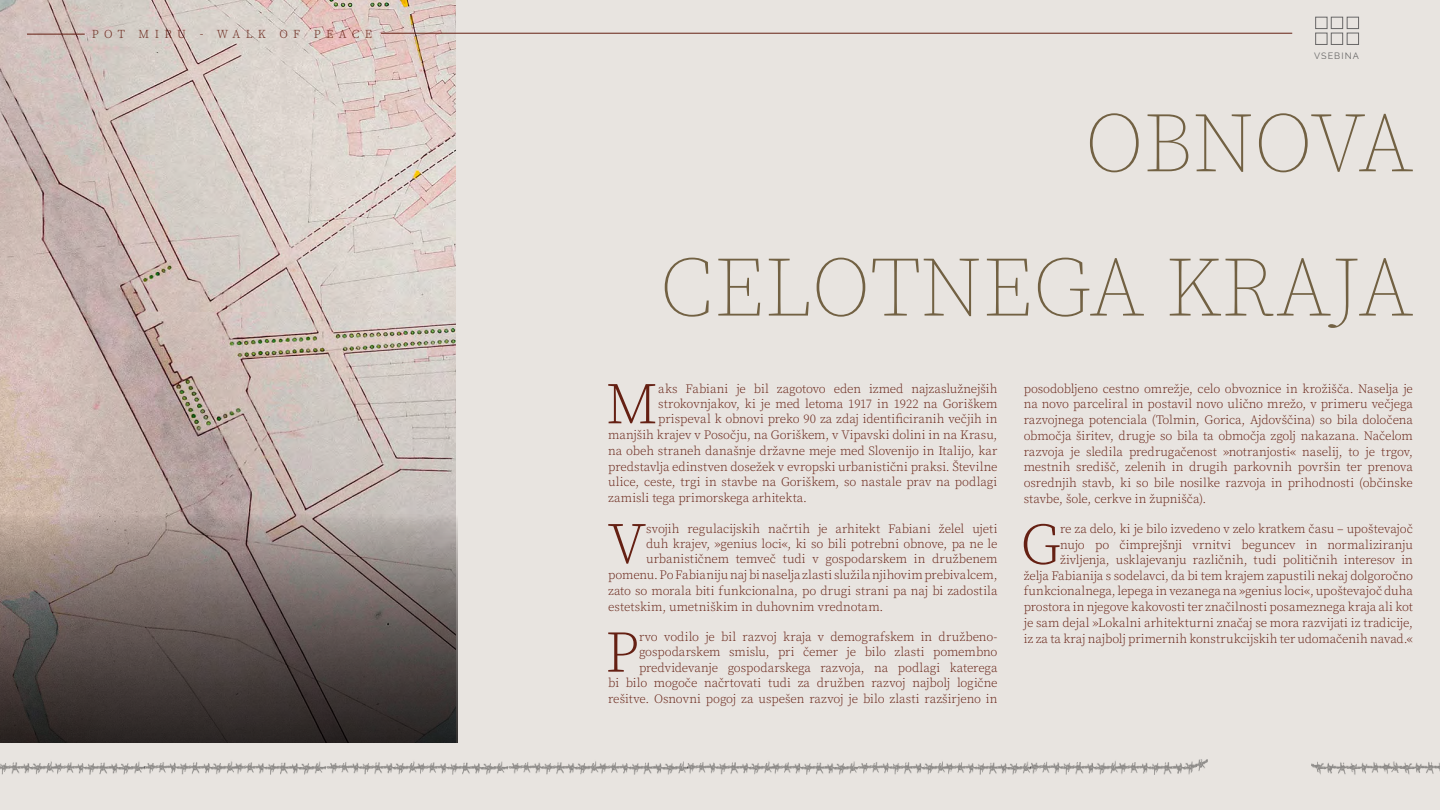
<style>
.page{position:relative;width:1440px;height:810px;background:#e8e4e0}
.page>*{position:absolute;margin:0;border:0;box-sizing:border-box;transform-origin:0 0}
.t1{font:200 84px/144.3px "Source Serif Pro";color:#726143;text-align:right}
.t2{font:300 58.12px "Source Serif Pro";color:#652013}
.t3{font:300 12.75px/15.8px "Source Serif Pro";letter-spacing:-.005em;color:#652013;text-align:right}
.t4{font:300 12px "Source Serif Pro";letter-spacing:.44em;color:#652013}
.t5{font:9px "Raleway";letter-spacing:.12em;color:#686767}
</style>
<div class="page">
<img style="left:0;top:0;width:456px;height:27px">
<img style="left:1312px;top:761px;width:128px;height:14px">
<img style="left:325px;top:761px;width:533px;height:14px">
<svg style="left:145px;top:761px;width:180px;height:14px"></svg>
<svg style="left:0;top:761px;width:145px;height:14px"></svg>
<svg style="left:326px;top:761px;width:182px;height:14px"></svg>
<svg style="left:858px;top:761px;width:172px;height:14px"></svg>
<svg style="left:508px;top:761px;width:180px;height:14px"></svg>
<svg style="left:1030px;top:759px;width:178px;height:16px"></svg>
<svg style="left:0;top:27px;width:457px;height:715px;background:#ada09b"></svg>
<div style="left:1316px;top:17px;width:11px;height:12px;border:1px solid #686767"></div>
<div style="left:1316px;top:33px;width:11px;height:12px;border:1px solid #686767"></div>
<div style="left:1331px;top:17px;width:12px;height:12px;border:1px solid #686767"></div>
<div style="left:1331px;top:33px;width:12px;height:12px;border:1px solid #686767"></div>
<div style="left:1347px;top:17px;width:12px;height:12px;border:1px solid #686767"></div>
<div style="left:1347px;top:33px;width:12px;height:12px;border:1px solid #686767"></div>
<hr style="left:381px;top:33px;width:911px;height:1px;background:#652013">
<hr style="left:27px;top:34px;width:58px;height:1px;background:#652013">
<p class="t4" style="left:92px;top:26px;width:282px">POT MIRU - WALK OF PEACE</p>
<p class="t5" style="left:1314px;top:50px;width:46px">VSEBINA</p>
<h1 class="t1" style="left:659px;top:73px;width:755px">OBNOVA<br>CELOTNEGA KRAJA</h1>
<h2 class="t2" style="left:606px;top:367px;width:54px">M</h2>
<p class="t3" style="left:658px;top:381px;width:341px">aks Fabiani je bil zagotovo eden izmed najzaslužnejših</p>
<p class="t3" style="left:658px;top:396px;width:341px">strokovnjakov, ki je med letoma 1917 in 1922 na Goriškem</p>
<p class="t3" style="left:658px;top:411px;width:341px">prispeval k obnovi preko 90 za zdaj identificiranih večjih in</p>
<p class="t3" style="left:608px;top:427px;width:391px">manjših krajev v Posočju, na Goriškem, v Vipavski dolini in na Krasu,</p>
<p class="t3" style="left:608px;top:443px;width:391px">na obeh straneh današnje državne meje med Slovenijo in Italijo, kar</p>
<p class="t3" style="left:608px;top:459px;width:391px">predstavlja edinstven dosežek v evropski urbanistični praksi. Številne</p>
<p class="t3" style="left:608px;top:474px;width:391px">ulice, ceste, trgi in stavbe na Goriškem, so nastale prav na podlagi</p>
<p class="t3" style="left:608px;top:490px;width:200px">zamisli tega primorskega arhitekta.</p>
<h2 class="t2" style="left:608px;top:507px;width:40px">V</h2>
<p class="t3" style="left:646px;top:521px;width:353px">svojih regulacijskih načrtih je arhitekt Fabiani želel ujeti</p>
<p class="t3" style="left:646px;top:536px;width:353px">duh krajev, »genius loci«, ki so bili potrebni obnove, pa ne le</p>
<p class="t3" style="left:646px;top:551px;width:353px">urbanističnem temveč tudi v gospodarskem in družbenem</p>
<p class="t3" style="left:608px;top:567px;width:391px">pomenu. Po Fabianiju naj bi naselja zlasti služila njihovim prebivalcem,</p>
<p class="t3" style="left:608px;top:583px;width:391px">zato so morala biti funkcionalna, po drugi strani pa naj bi zadostila</p>
<p class="t3" style="left:608px;top:599px;width:277px">estetskim, umetniškim in duhovnim vrednotam.</p>
<h2 class="t2" style="left:605px;top:615px;width:35px">P</h2>
<p class="t3" style="left:608px;top:629px;width:391px;line-height:15.5px">rvo vodilo je bil razvoj kraja v demografskem in družbeno&shy;gospodarskem smislu, pri čemer je bilo zlasti pomembno predvidevanje gospodarskega razvoja, na podlagi katerega<br>bi bilo mogoče načrtovati tudi za družben razvoj najbolj logične rešitve. Osnovni pogoj za uspešen razvoj je bilo zlasti razširjeno in</p>
<p class="t3" style="left:1024px;top:381px;width:391px;text-align:justify">posodobljeno cestno omrežje, celo obvoznice in krožišča. Naselja je na novo parceliral in postavil novo ulično mrežo, v primeru večjega razvojnega potenciala (Tolmin, Gorica, Ajdovščina) so bila določena območja širitev, drugje so bila ta območja zgolj nakazana. Načelom razvoja je sledila predrugačenost »notranjosti« naselij, to je trgov, mestnih središč, zelenih in drugih parkovnih površin ter prenova osrednjih stavb, ki so bile nosilke razvoja in prihodnosti (občinske stavbe, šole, cerkve in župnišča).</p>
<h2 class="t2" style="left:1020px;top:507px;width:41px">G</h2>
<p class="t3" style="left:1024px;top:521px;width:391px">re za delo, ki je bilo izvedeno v zelo kratkem času – upoštevajoč<br>nujo po čimprejšnji vrnitvi beguncev in normaliziranju življenja, usklajevanju različnih, tudi političnih interesov in<br>želja Fabianija s sodelavci, da bi tem krajem zapustili nekaj dolgoročno funkcionalnega, lepega in vezanega na »genius loci«, upoštevajoč duha prostora in njegove kakovosti ter značilnosti posameznega kraja ali kot je sam dejal »Lokalni arhitekturni značaj se mora razvijati iz tradicije, iz za ta kraj najbolj primernih konstrukcijskih ter udomačenih navad.«</p>
</div>
